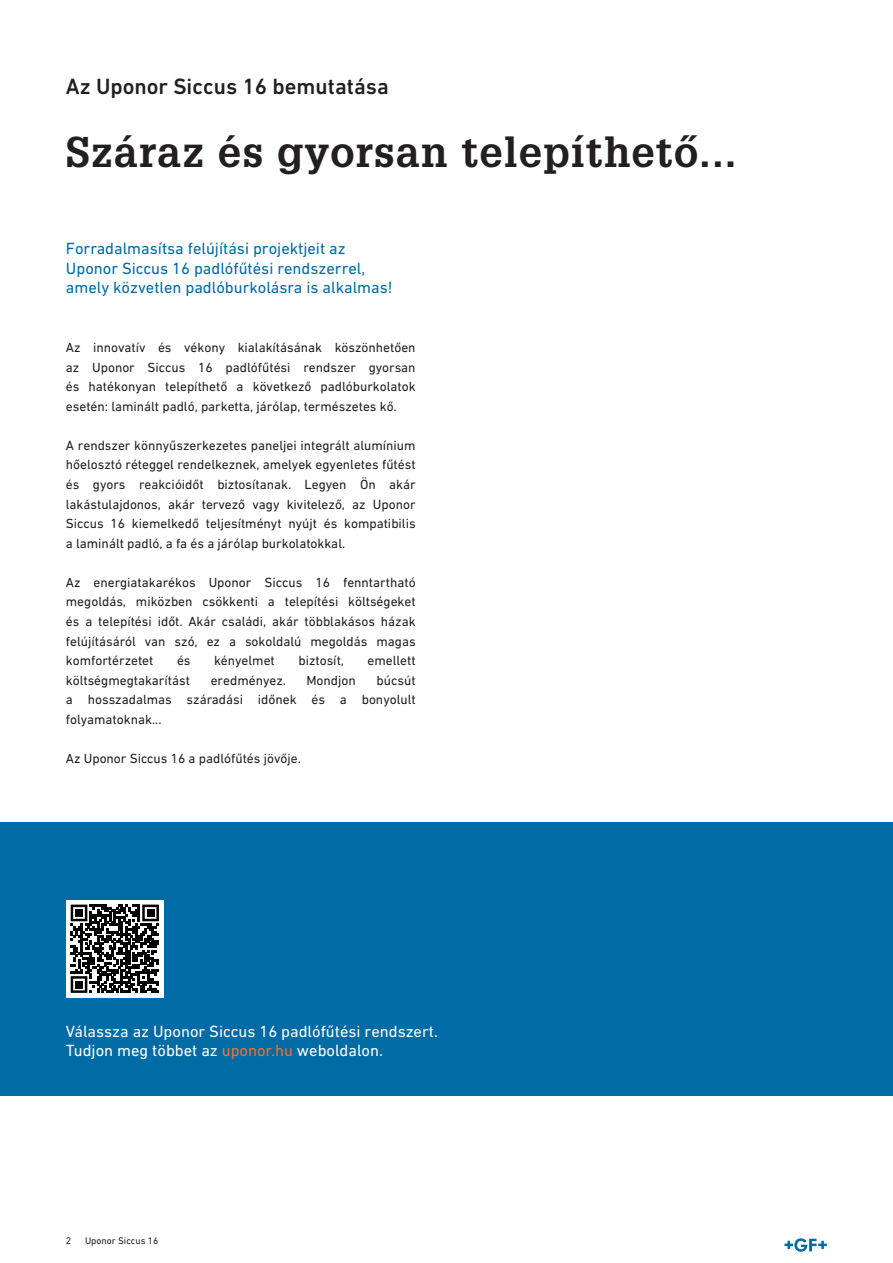
<style>
.page{position:relative;width:893px;height:1263px;background:#fff}
.page>*{position:absolute;margin:0;border:0;box-sizing:border-box;transform-origin:0 0}
.Headline-35pt-black{font:700 42px "Glypha LT Pro";letter-spacing:.025em;color:#231f20}
.Chapter-Title-15pt-black{font:500 22.5px "DIN Next W1 G";color:#231f20}
.Lead-Text-11pt-GF_blue_1{font:16.5px/19.5px "DIN Next W1 G";color:#006ba4}
.Lead-Text-11pt-white{font:16.5px/19.5px "DIN Next W1 G";color:#fff}
.Copy-Text-9pt-black{font:13.5px/19.5px "DIN Next W1 G";color:#231f20;text-align:justify}
.t1{font:9.75px "DIN Next W1 G";color:#231f20}
.s1{color:#ed7332}
</style>
<div class="page">
<div style="left:0;top:821px;width:893px;height:274px;background:#006ba4"></div>
<svg style="left:784px;top:1238px;width:43px;height:14px"></svg>
<div style="left:66px;top:900px;width:98px;height:98px;background:#fff"></div>
<svg style="left:71px;top:904px;width:88px;height:89px"></svg>
<div style="left:75px;top:909px;width:8px;height:7px;background:#000"></div>
<div style="left:147px;top:909px;width:7px;height:7px;background:#000"></div>
<div style="left:75px;top:981px;width:8px;height:7px;background:#000"></div>
<p class="Chapter-Title-15pt-black" style="left:66px;top:73px;width:324px">Az Uponor Siccus 16 bemutatása</p>
<p class="Headline-35pt-black" style="left:66px;top:126px;width:672px">Száraz és gyorsan telepíthető...</p>
<p class="Lead-Text-11pt-GF_blue_1" style="left:66px;top:239px;width:281px">Forradalmasítsa felújítási projektjeit az</p>
<p class="Lead-Text-11pt-GF_blue_1" style="left:66px;top:258px;width:328px">Uponor Siccus 16 padlófűtési rendszerrel, amely közvetlen padlóburkolásra is alkalmas!</p>
<p class="Copy-Text-9pt-black" style="left:66px;top:338px;width:351px">Az innovatív és vékony kialakításának köszönhetően az Uponor Siccus 16 padlófűtési rendszer gyorsan és hatékonyan telepíthető a következő padlóburkolatok esetén: laminált padló, parketta, járólap, természetes kő.</p>
<p class="Copy-Text-9pt-black" style="left:66px;top:435px;width:351px">A rendszer könnyűszerkezetes paneljei integrált alumínium hőelosztó réteggel rendelkeznek, amelyek egyenletes fűtést és gyors reakcióidőt biztosítanak. Legyen Ön akár lakástulajdonos, akár tervező vagy kivitelező, az Uponor Siccus 16 kiemelkedő teljesítményt nyújt és kompatibilis a laminált padló, a fa és a járólap burkolatokkal.</p>
<p class="Copy-Text-9pt-black" style="left:66px;top:572px;width:351px">Az energiatakarékos Uponor Siccus 16 fenntartható megoldás, miközben csökkenti a telepítési költségeket és a telepítési időt. Akár családi, akár többlakásos házak felújításáról van szó, ez a sokoldalú megoldás magas komfortérzetet</p>
<p class="Copy-Text-9pt-black" style="left:177px;top:651px;width:15px">és</p>
<p class="Copy-Text-9pt-black" style="left:214px;top:651px;width:62px">kényelmet</p>
<p class="Copy-Text-9pt-black" style="left:298px;top:651px;width:47px">biztosít,</p>
<p class="Copy-Text-9pt-black" style="left:368px;top:651px;width:50px">emellett</p>
<p class="Copy-Text-9pt-black" style="left:66px;top:670px;width:126px">költségmegtakarítást</p>
<p class="Copy-Text-9pt-black" style="left:211px;top:670px;width:77px">eredményez.</p>
<p class="Copy-Text-9pt-black" style="left:306px;top:670px;width:51px">Mondjon</p>
<p class="Copy-Text-9pt-black" style="left:66px;top:670px;width:351px;text-indent:311px">búcsút a hosszadalmas száradási időnek és a bonyolult folyamatoknak...</p>
<p class="Copy-Text-9pt-black" style="left:66px;top:748px;width:236px">Az Uponor Siccus 16 a padlófűtés jövője.</p>
<p class="Lead-Text-11pt-white" style="left:66px;top:1021px;width:374px">Válassza az Uponor Siccus 16 padlófűtési rendszert.<br>Tudjon meg többet az <span class="s1">uponor.hu</span> weboldalon.</p>
<p class="t1" style="left:66px;top:1235px;width:7px">2</p>
<p class="t1" style="left:85px;top:1235px;width:75px">Uponor Siccus 16</p>
</div>
